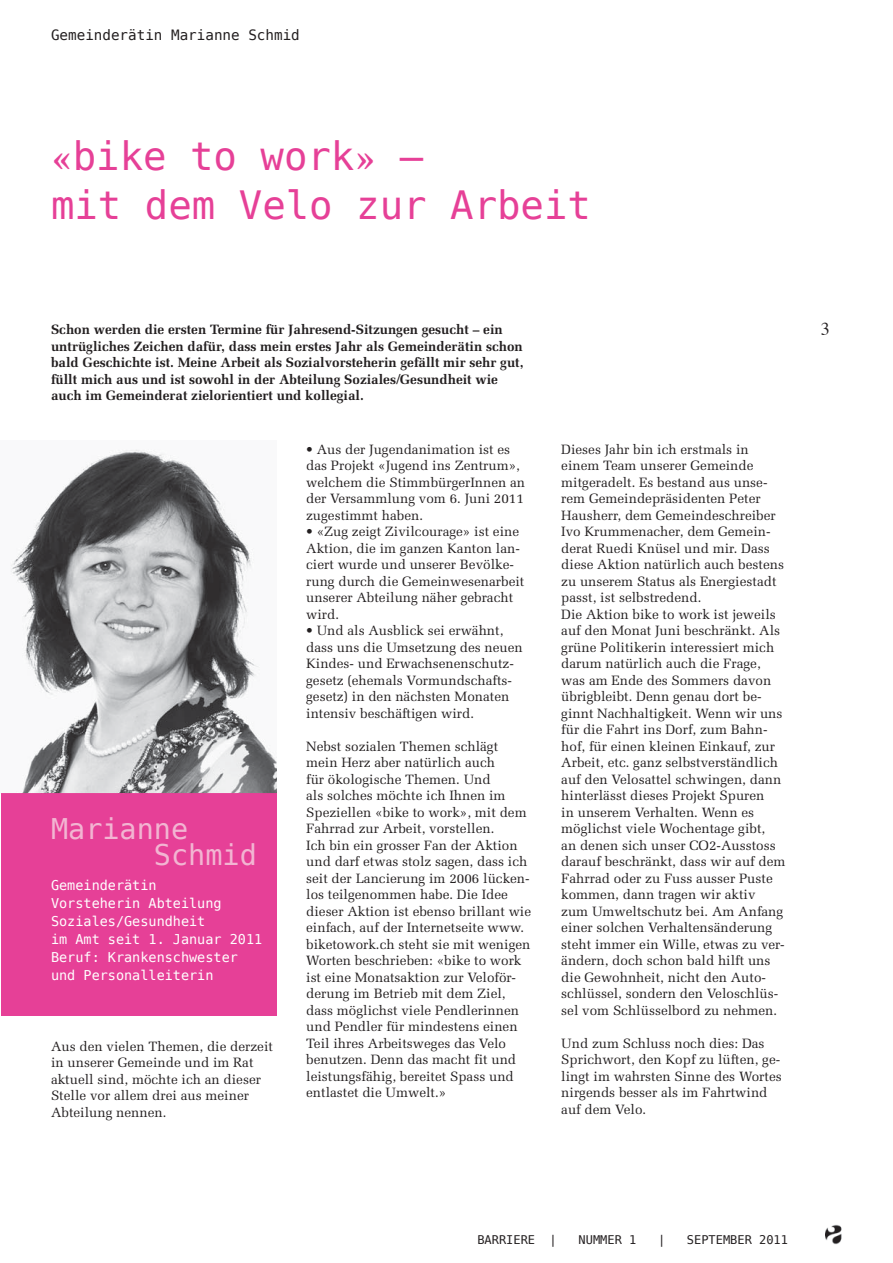
<style>
.page{position:relative;width:893px;height:1263px;background:#fff}
.page>*{position:absolute;margin:0;border:0;box-sizing:border-box;transform-origin:0 0}
.t1{font:39px/49.5px "Bitstream Vera Sans Mono";color:#e64097}
.t2{font:28.5px/25.5px "Bitstream Vera Sans Mono";color:#f2b5d2}
.t3{font:14.25px "Bitstream Vera Sans Mono";color:#231f20}
.t4{font:13.5px/16.5px "Melior";color:#231f20}
.t5{font:700 13.5px/16.5px "Melior";color:#231f20}
.t6{font:13.5px/18px "Bitstream Vera Sans Mono";color:#fff}
.t7{font:12px "Bitstream Vera Sans Mono";color:#231f20}
.s1{font-family:"Melior";font-weight:700}
</style>
<div class="page">
<img style="left:825px;top:1224px;width:17px;height:21px">
<img style="left:1px;top:449px;width:275px;height:345px">
<div style="left:1px;top:794px;width:275px;height:222px;background:#e64097"></div>
<p class="t3" style="left:51px;top:27px;width:250px">Gemeinderätin Marianne Schmid</p>
<h1 class="t1" style="left:51px;top:131px;width:541px"><span class="s1">«</span>bike to work<span class="s1">»</span> –<br>mit dem Velo zur Arbeit</h1>
<p class="t5" style="left:51px;top:323px;width:474px">Schon werden die ersten Termine für Jahresend-Sitzungen gesucht – ein untrügliches Zeichen dafür, dass mein erstes Jahr als Gemeinderätin schon bald Geschichte ist. Meine Arbeit als Sozialvorsteherin gefällt mir sehr gut, füllt mich aus und ist sowohl in der Abteilung Soziales/Gesundheit wie auch im Gemeinderat zielorientiert und kollegial.</p>
<h2 class="t2" style="left:154px;top:816px;width:104px;text-indent:-103px">Marianne<br>Schmid</h2>
<p class="t6" style="left:51px;top:876px;width:213px">Gemeinderätin<br>Vorsteherin Abteilung<br>Soziales/Gesundheit<br>im Amt seit 1. Januar 2011<br>Beruf: Krankenschwester und Personalleiterin</p>
<p class="t4" style="left:51px;top:1039px;width:223px">Aus den vielen Themen, die derzeit in unserer Gemeinde und im Rat aktuell sind, möchte ich an dieser<br>Stelle vor allem drei aus meiner<br>Abteilung nennen.</p>
<p class="t4" style="left:306px;top:442px;width:220px;text-indent:11px">Aus der Jugendanimation ist es das Projekt «Jugend ins Zentrum», welchem die StimmbürgerInnen an der Versammlung vom 6. Juni 2011 zugestimmt haben.</p>
<p class="t4" style="left:317px;top:525px;width:204px">«Zug zeigt Zivilcourage» ist eine</p>
<p class="t4" style="left:306px;top:541px;width:215px">Aktion, die im ganzen Kanton lan-</p>
<p class="t4" style="left:306px;top:558px;width:209px">ciert wurde und unserer Bevölke-</p>
<p class="t4" style="left:306px;top:574px;width:220px">rung durch die Gemeinwesenarbeit</p>
<p class="t4" style="left:306px;top:591px;width:208px">unserer Abteilung näher gebracht</p>
<p class="t4" style="left:306px;top:607px;width:34px">wird.</p>
<p class="t4" style="left:317px;top:624px;width:188px">Und als Ausblick sei erwähnt,</p>
<p class="t4" style="left:306px;top:640px;width:218px">dass uns die Umsetzung des neuen</p>
<p class="t4" style="left:306px;top:657px;width:209px">Kindes- und Erwachsenenschutz-</p>
<p class="t4" style="left:306px;top:673px;width:207px">gesetz (ehemals Vormundschafts-</p>
<p class="t4" style="left:306px;top:690px;width:205px">gesetz) in den nächsten Monaten</p>
<p class="t4" style="left:306px;top:706px;width:169px">intensiv beschäftigen wird.</p>
<p class="t4" style="left:306px;top:739px;width:226px">Nebst sozialen Themen schlägt mein Herz aber natürlich auch<br>für ökologische Themen. Und<br>als solches möchte ich Ihnen im Speziellen «bike to work», mit dem Fahrrad zur Arbeit, vorstellen.<br>Ich bin ein grosser Fan der Aktion und darf etwas stolz sagen, dass ich seit der Lancierung im 2006 lücken&shy;los teilgenommen habe. Die Idee dieser Aktion ist ebenso brillant wie einfach, auf der Internetseite www. biketowork.ch steht sie mit wenigen Worten beschrieben: «bike to work ist eine Monatsaktion zur Veloför&shy;derung im Betrieb mit dem Ziel, dass möglichst viele Pendlerinnen und Pendler für mindestens einen Teil ihres Arbeitsweges das Velo benutzen. Denn das macht fit und leistungsfähig, bereitet Spass und entlastet die Umwelt.»</p>
<p class="t4" style="left:561px;top:442px;width:226px">Dieses Jahr bin ich erstmals in einem Team unserer Gemeinde mitgeradelt. Es bestand aus unse&shy;rem Gemeindepräsidenten Peter Hausherr, dem Gemeindeschreiber Ivo Krummenacher, dem Gemein&shy;derat Ruedi Knüsel und mir. Dass diese Aktion natürlich auch bestens zu unserem Status als Energiestadt passt, ist selbstredend.<br>Die Aktion bike to work ist jeweils auf den Monat Juni beschränkt. Als grüne Politikerin interessiert mich darum natürlich auch die Frage, was am Ende des Sommers davon übrigbleibt. Denn genau dort be&shy;ginnt Nachhaltigkeit. Wenn wir uns für die Fahrt ins Dorf, zum Bahn&shy;hof, für einen kleinen Einkauf, zur Arbeit, etc. ganz selbstverständlich auf den Velosattel schwingen, dann hinterlässt dieses Projekt Spuren<br>in unserem Verhalten. Wenn es möglichst viele Wochentage gibt,<br>an denen sich unser CO2-Ausstoss darauf beschränkt, dass wir auf dem Fahrrad oder zu Fuss ausser Puste kommen, dann tragen wir aktiv zum Umweltschutz bei. Am Anfang einer solchen Verhaltensänderung steht immer ein Wille, etwas zu ver&shy;ändern, doch schon bald hilft uns die Gewohnheit, nicht den Auto&shy;schlüssel, sondern den Veloschlüs&shy;sel vom Schlüsselbord zu nehmen.</p>
<p class="t4" style="left:561px;top:1036px;width:222px">Und zum Schluss noch dies: Das<br>Sprichwort, den Kopf zu lüften, ge&shy;lingt im wahrsten Sinne des Wortes nirgends besser als im Fahrtwind auf dem Velo.</p>
<p class="t7" style="left:477px;top:1233px;width:81px">BARRIERE |</p>
<p class="t7" style="left:579px;top:1233px;width:59px">NUMMER 1</p>
<p class="t7" style="left:658px;top:1233px;width:9px">|</p>
<p class="t7" style="left:687px;top:1233px;width:103px">SEPTEMBER 2011</p>
</div>
